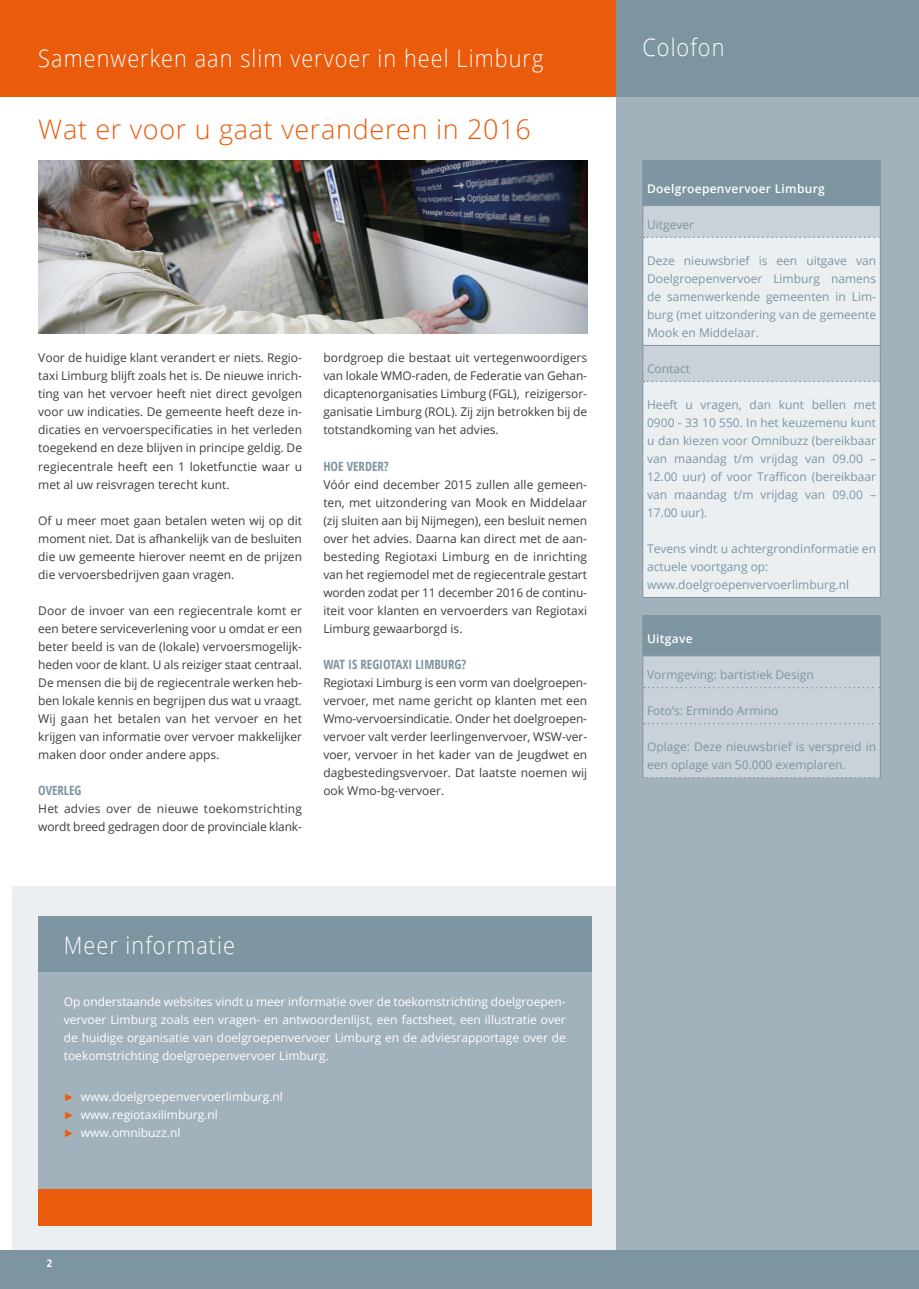
<style>
.page{position:relative;width:919px;height:1289px;background:#fff}
.page>*{position:absolute;margin:0;border:0;box-sizing:border-box;transform-origin:0 0}
.t1{font:300 27px "Open Sans";letter-spacing:.025em;color:#ea5b0c}
.t2{font:300 24px "Open Sans";letter-spacing:.05em;color:#fff;scale:.9 1}
.t3{font:700 condensed 12.75px "Open Sans";color:#7d95a1}
.t4{font:12px/18px "Open Sans";color:#3d3d3c;text-align:justify}
.t5{font:12px/18px "Open Sans";color:#7d95a1;text-align:justify}
.t6{font:12px/18px "Open Sans";color:#fff;text-align:justify}
.t7{font:600 12px "Open Sans";letter-spacing:.025em;color:#fff}
.t8{font:700 10.5px "Open Sans";color:#fff;scale:.9 1}
.s1{font-family:"Arial";font-size:10.5px;color:#ea5b0c}
</style>
<div class="page">
<div style="left:13px;top:887px;width:604px;height:401px;background:#ebeff2"></div>
<div style="left:38px;top:1188px;width:553px;height:37px;background:#ea5b0c"></div>
<div style="left:0;top:0;width:617px;height:96px;background:#ea5b0c"></div>
<div style="left:617px;top:0;width:301px;height:1288px;background:#a2b2bc"></div>
<div style="left:643px;top:161px;width:236px;height:44px;background:#7d95a1"></div>
<svg style="left:643px;top:206px;width:236px;height:571px;background:#b6c3ca"></svg>
<svg style="left:643px;top:238px;width:236px;height:359px;background:#e7ebef"></svg>
<hr style="left:642px;top:160px;width:238px;height:1px;background:#7d95a1">
<hr style="left:642px;top:161px;width:1px;height:44px;background:#7d95a1">
<hr style="left:879px;top:161px;width:1px;height:44px;background:#7d95a1">
<hr style="left:642px;top:346px;width:1px;height:35px;background:#7d95a1">
<hr style="left:879px;top:346px;width:1px;height:35px;background:#7d95a1">
<hr style="left:642px;top:205px;width:238px;height:1px;background:#7d95a1">
<hr style="left:642px;top:206px;width:1px;height:31px;background:#7d95a1">
<hr style="left:879px;top:206px;width:1px;height:31px;background:#7d95a1">
<svg style="left:643px;top:237px;width:236px;height:1px"></svg>
<hr style="left:642px;top:238px;width:1px;height:107px;background:#7d95a1">
<hr style="left:879px;top:238px;width:1px;height:107px;background:#7d95a1">
<hr style="left:642px;top:345px;width:238px;height:1px;background:#7d95a1">
<svg style="left:643px;top:381px;width:236px;height:1px"></svg>
<hr style="left:642px;top:382px;width:1px;height:215px;background:#7d95a1">
<hr style="left:879px;top:382px;width:1px;height:215px;background:#7d95a1">
<hr style="left:642px;top:597px;width:238px;height:1px;background:#7d95a1">
<hr style="left:642px;top:615px;width:238px;height:1px;background:#7d95a1">
<hr style="left:642px;top:616px;width:1px;height:39px;background:#7d95a1">
<hr style="left:879px;top:616px;width:1px;height:39px;background:#7d95a1">
<svg style="left:643px;top:777px;width:237px;height:1px"></svg>
<svg style="left:644px;top:687px;width:235px;height:1px"></svg>
<svg style="left:644px;top:723px;width:235px;height:1px"></svg>
<hr style="left:642px;top:655px;width:238px;height:1px;background:#7d95a1">
<hr style="left:642px;top:656px;width:1px;height:31px;background:#7d95a1">
<hr style="left:879px;top:656px;width:1px;height:31px;background:#7d95a1">
<hr style="left:642px;top:687px;width:1px;height:36px;background:#7d95a1">
<hr style="left:879px;top:687px;width:1px;height:36px;background:#7d95a1">
<hr style="left:642px;top:723px;width:1px;height:54px;background:#7d95a1">
<hr style="left:879px;top:723px;width:1px;height:54px;background:#7d95a1">
<div style="left:617px;top:0;width:301px;height:96px;background:#7d95a1"></div>
<div style="left:38px;top:972px;width:553px;height:216px;background:#a2b2bc"></div>
<div style="left:38px;top:916px;width:553px;height:56px;background:#7d95a1"></div>
<div style="left:0;top:1250px;width:918px;height:38px;background:#7d95a1"></div>
<img style="left:38px;top:160px;width:549px;height:173px">
<h2 class="t2" style="left:38px;top:41px;width:562px">Samenwerken aan slim vervoer in heel Limburg</h2>
<h1 class="t1" style="left:38px;top:111px;width:494px">Wat er voor u gaat veranderen in 2016</h1>
<p class="t4" style="left:38px;top:349px;width:265px">Voor de huidige klant verandert er niets. Regio&shy;taxi Limburg blijft zoals het is. De nieuwe inrich&shy;ting van het vervoer heeft niet direct gevolgen voor uw indicaties. De gemeente heeft deze in&shy;dicaties en vervoerspecificaties in het verleden toegekend en deze blijven in principe geldig. De regiecentrale heeft een 1 loketfunctie waar u met al uw reisvragen terecht kunt.</p>
<p class="t4" style="left:38px;top:511px;width:265px">Of u meer moet gaan betalen weten wij op dit moment niet. Dat is afhankelijk van de besluiten die uw gemeente hierover neemt en de prijzen die vervoersbedrijven gaan vragen.</p>
<p class="t4" style="left:38px;top:601px;width:265px">Door de invoer van een regiecentrale komt er een betere serviceverlening voor u omdat er een beter beeld is van de (lokale) vervoersmogelijk&shy;heden voor de klant. U als reiziger staat centraal.<br>De mensen die bij de regiecentrale werken heb&shy;ben lokale kennis en begrijpen dus wat u vraagt.<br>Wij gaan het betalen van het vervoer en het krijgen van informatie over vervoer makkelijker maken door onder andere apps.</p>
<p class="t3" style="left:38px;top:781px;width:45px">OVERLEG</p>
<p class="t4" style="left:38px;top:799px;width:265px">Het advies over de nieuwe toekomstrichting wordt breed gedragen door de provinciale klank-</p>
<p class="t4" style="left:323px;top:349px;width:265px">bordgroep die bestaat uit vertegenwoordigers van lokale WMO-raden, de Federatie van Gehan&shy;dicaptenorganisaties Limburg (FGL), reizigersor&shy;ganisatie Limburg (ROL). Zij zijn betrokken bij de totstandkoming van het advies.</p>
<p class="t3" style="left:323px;top:457px;width:67px">HOE VERDER?</p>
<p class="t4" style="left:323px;top:475px;width:265px">Vóór eind december 2015 zullen alle gemeen&shy;ten, met uitzondering van Mook en Middelaar (zij sluiten aan bij Nijmegen), een besluit nemen over het advies. Daarna kan direct met de aan&shy;besteding Regiotaxi Limburg en de inrichting van het regiemodel met de regiecentrale gestart worden zodat per 11 december 2016 de continu&shy;ïteit voor klanten en vervoerders van Regiotaxi Limburg gewaarborgd is.</p>
<p class="t3" style="left:323px;top:655px;width:144px">WAT IS REGIOTAXI LIMBURG?</p>
<p class="t4" style="left:323px;top:673px;width:265px">Regiotaxi Limburg is een vorm van doelgroepen&shy;vervoer, met name gericht op klanten met een Wmo-vervoersindicatie. Onder het doelgroepen&shy;vervoer valt verder leerlingenvervoer, WSW-ver&shy;voer, vervoer in het kader van de Jeugdwet en dagbestedingsvervoer. Dat laatste noemen wij ook Wmo-bg-vervoer.</p>
<h2 class="t2" style="left:64px;top:928px;width:192px">Meer informatie</h2>
<p class="t6" style="left:64px;top:992px;width:503px">Op onderstaande websites vindt u meer informatie over de toekomstrichting doelgroepen&shy;vervoer Limburg zoals een vragen- en antwoordenlijst, een factsheet, een illustratie over de huidige organisatie van doelgroepenvervoer Limburg en de adviesrapportage over de toekomstrichting doelgroepenvervoer Limburg.</p>
<p class="t6" style="left:64px;top:1087px;width:221px;text-align:left"><span class="s1">►</span> www.doelgroepenvervoerlimburg.nl <span class="s1">►</span> www.regiotaxilimburg.nl<br><span class="s1">►</span> www.omnibuzz.nl</p>
<p class="t8" style="left:47px;top:1256px;width:7px">2</p>
<h2 class="t2" style="left:642px;top:31px;width:93px">Colofon</h2>
<p class="t7" style="left:647px;top:180px;width:179px">Doelgroepenvervoer Limburg</p>
<p class="t5" style="left:647px;top:215px;width:48px">Uitgever</p>
<p class="t5" style="left:647px;top:251px;width:230px">Deze nieuwsbrief is een uitgave van Doelgroepenvervoer Limburg namens de samenwerkende gemeenten in Lim&shy;burg (met uitzondering van de gemeente Mook en Middelaar.</p>
<p class="t5" style="left:647px;top:359px;width:45px">Contact</p>
<p class="t5" style="left:647px;top:395px;width:230px">Heeft u vragen, dan kunt bellen met 0900 - 33 10 550. In het keuzemenu kunt u dan kiezen voor Omnibuzz (bereikbaar van maandag t/m vrijdag van 09.00 – 12.00 uur) of voor Trafficon (bereikbaar van maandag t/m vrijdag van 09.00 – 17.00 uur).</p>
<p class="t5" style="left:647px;top:539px;width:230px;text-align:left">Tevens vindt u achtergrondinformatie en actuele voortgang op: www.doelgroepenvervoerlimburg.nl</p>
<p class="t7" style="left:647px;top:630px;width:47px">Uitgave</p>
<p class="t5" style="left:647px;top:665px;width:168px">Vormgeving: bartistiek Design</p>
<p class="t5" style="left:647px;top:701px;width:133px">Foto’s: Ermindo Armino</p>
<p class="t5" style="left:647px;top:737px;width:230px">Oplage: Deze nieuwsbrief is verspreid in een oplage van 50.000 exemplaren.</p>
</div>
